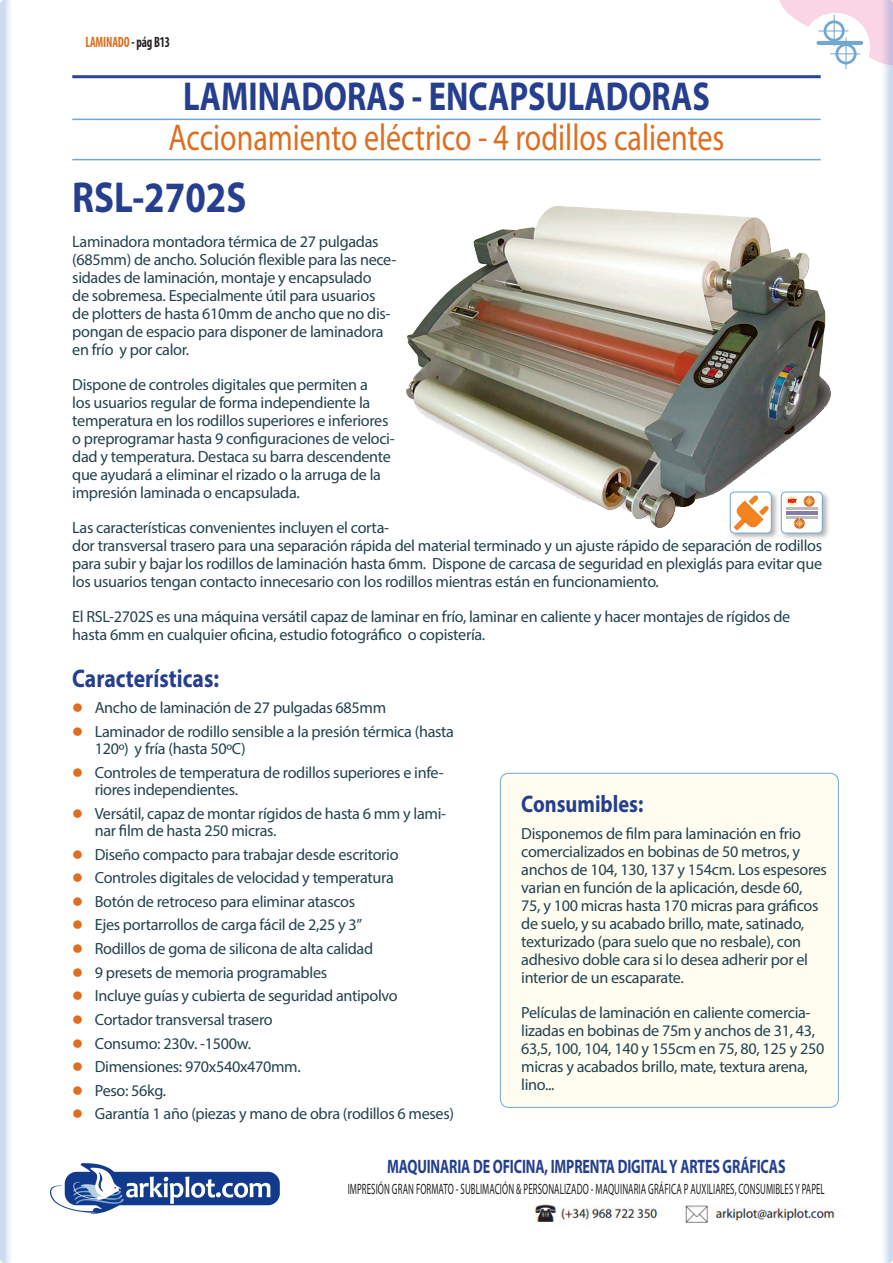
<style>
.page{position:relative;width:893px;height:1263px;background:#fff}
.page>*{position:absolute;margin:0;border:0;box-sizing:border-box;transform-origin:0 0}
.tituloproducto{font:700 43.5px "Myriad Pro";color:#253f8e;scale:.85 1}
.tituloSección{font:700 40.5px "Myriad Pro";color:#253f8e;scale:.8 1}
.subtituloSección_-_C{font:37.5px "Myriad Pro";color:#dd6e1f;scale:.8 1}
.Párrafo{font:700 25.5px "Myriad Pro";color:#253f8e;scale:.85 1}
.subtituloproducto{font:700 24px "Myriad Pro";color:#253f8e;scale:.85 1}
.t1{font:700 19.5px "Myriad Pro";letter-spacing:-.01em;color:#253f8e;scale:.72 1}
.Párrafo-2{font:16.2px/18px "Myriad Pro";letter-spacing:-.02em;color:#22424f}
.t2{font:15px "Myriad Pro";letter-spacing:.01em;color:#231f20;scale:.59 1}
.lista_-_Copia{font:700 condensed 15px "Myriad Pro";letter-spacing:-.01em;color:#dd6e1f;scale:.82 1}
.s1{color:#231f20}
</style>
<div class="page">
<img style="left:534px;top:1204px;width:301px;height:19px">
<svg style="left:743px;top:0;width:150px;height:79px"></svg>
<svg style="left:837px;top:45px;width:18px;height:18px"></svg>
<div style="left:835px;top:43px;width:22px;height:21px;border:3px solid #72a7d0;border-radius:50%"></div>
<hr style="left:846px;top:38px;width:1px;height:31px;background:#72a7d0">
<hr style="left:830px;top:54px;width:30px;height:1px;background:#72a7d0">
<hr style="left:818px;top:41px;width:43px;height:4px;background:#72a7d0">
<img style="left:50px;top:1163px;width:230px;height:50px">
<svg style="left:0;top:0;width:13px;height:1263px"></svg>
<svg style="left:880px;top:0;width:13px;height:1263px"></svg>
<div style="left:500px;top:773px;width:338px;height:334px;background:#fffdf0;border-radius:9px"></div>
<div style="left:500px;top:773px;width:339px;height:335px;border:1px solid #72a7d0;border-radius:9px"></div>
<hr style="left:72px;top:75px;width:749px;height:3px;background:#2b439b">
<hr style="left:72px;top:119px;width:749px;height:1px;background:#72a7d0">
<hr style="left:72px;top:159px;width:749px;height:1px;background:#72a7d0">
<img style="left:406px;top:206px;width:425px;height:322px">
<div style="left:728px;top:490px;width:51px;height:51px;background:#6c6d70;opacity:.5"></div>
<div style="left:730px;top:492px;width:41px;height:41px;background:#fff;border-radius:4px"></div>
<svg style="left:733px;top:495px;width:36px;height:36px"></svg>
<div style="left:730px;top:492px;width:42px;height:41px;border:1px solid #72a7d0;border-radius:4px"></div>
<div style="left:779px;top:490px;width:51px;height:51px;background:#6c6d70;opacity:.5"></div>
<div style="left:781px;top:492px;width:41px;height:41px;background:#fff;border-radius:4px"></div>
<svg style="left:786px;top:495px;width:11px;height:11px"></svg>
<hr style="left:786px;top:506px;width:31px;height:3px;background:#bcbdc0">
<hr style="left:786px;top:511px;width:31px;height:3px;background:#817ea8">
<svg style="left:803px;top:495px;width:13px;height:13px"></svg>
<hr style="left:786px;top:516px;width:31px;height:3px;background:#bcbdc0">
<svg style="left:793px;top:518px;width:13px;height:12px"></svg>
<div style="left:781px;top:492px;width:42px;height:41px;border:1px solid #72a7d0;border-radius:4px"></div>
<p class="lista_-_Copia" style="left:85px;top:33px;width:105px">LAMINADO <span class="s1">- pág B13</span></p>
<p class="tituloSección" style="left:183px;top:70px;width:660px">LAMINADORAS - ENCAPSULADORAS</p>
<p class="subtituloSección_-_C" style="left:169px;top:115px;width:696px">Accionamiento eléctrico - 4 rodillos calientes</p>
<p class="tituloproducto" style="left:72px;top:169px;width:206px">RSL-2702S</p>
<p class="Párrafo-2" style="left:72px;top:232px;width:326px">Laminadora montadora térmica de 27 pulgadas (685mm) de ancho. Solución flexible para las nece&shy;sidades de laminación, montaje y encapsulado<br>de sobremesa. Especialmente útil para usuarios<br>de plotters de hasta 610mm de ancho que no dis&shy;pongan de espacio para disponer de laminadora en frío y por calor.</p>
<p class="Párrafo-2" style="left:72px;top:375px;width:324px">Dispone de controles digitales que permiten a<br>los usuarios regular de forma independiente la temperatura en los rodillos superiores e inferiores o preprogramar hasta 9 configuraciones de veloci&shy;dad y temperatura. Destaca su barra descendente que ayudará a eliminar el rizado o la arruga de la impresión laminada o encapsulada.</p>
<p class="Párrafo-2" style="left:72px;top:518px;width:751px">Las características convenientes incluyen el corta-<br>dor transversal trasero para una separación rápida del material terminado y un ajuste rápido de separación de rodillos para subir y bajar los rodillos de laminación hasta 6mm. Dispone de carcasa de seguridad en plexiglás para evitar que los usuarios tengan contacto innecesario con los rodillos mientras están en funcionamiento.</p>
<p class="Párrafo-2" style="left:72px;top:607px;width:719px">El RSL-2702S es una máquina versátil capaz de laminar en frío, laminar en caliente y hacer montajes de rígidos de hasta 6mm en cualquier oficina, estudio fotográfico o copistería.</p>
<p class="Párrafo" style="left:72px;top:662px;width:174px">Características:</p>
<p class="Párrafo-2" style="left:95px;top:698px;width:293px">Ancho de laminación de 27 pulgadas 685mm</p>
<p class="Párrafo-2" style="left:95px;top:722px;width:361px;line-height:17.2px">Laminador de rodillo sensible a la presión térmica (hasta<br>120º) y fría (hasta 50ºC)</p>
<p class="Párrafo-2" style="left:95px;top:763px;width:350px;line-height:17.2px">Controles de temperatura de rodillos superiores e infe&shy;riores independientes.</p>
<p class="Párrafo-2" style="left:95px;top:804px;width:353px;line-height:17.2px">Versátil, capaz de montar rígidos de hasta 6 mm y lami&shy;nar film de hasta 250 micras.</p>
<p class="Párrafo-2" style="left:95px;top:845px;width:305px">Diseño compacto para trabajar desde escritorio</p>
<p class="Párrafo-2" style="left:95px;top:868px;width:300px">Controles digitales de velocidad y temperatura</p>
<p class="Párrafo-2" style="left:95px;top:892px;width:262px">Botón de retroceso para eliminar atascos</p>
<p class="Párrafo-2" style="left:95px;top:916px;width:269px">Ejes portarrollos de carga fácil de 2,25 y 3”</p>
<p class="Párrafo-2" style="left:95px;top:939px;width:280px">Rodillos de goma de silicona de alta calidad</p>
<p class="Párrafo-2" style="left:95px;top:963px;width:234px">9 presets de memoria programables</p>
<p class="Párrafo-2" style="left:95px;top:986px;width:304px">Incluye guías y cubierta de seguridad antipolvo</p>
<p class="Párrafo-2" style="left:95px;top:1010px;width:179px">Cortador transversal trasero</p>
<p class="Párrafo-2" style="left:95px;top:1034px;width:158px">Consumo: 230v. -1500w.</p>
<p class="Párrafo-2" style="left:95px;top:1057px;width:207px">Dimensiones: 970x540x470mm.</p>
<p class="Párrafo-2" style="left:95px;top:1081px;width:73px">Peso: 56kg.</p>
<p class="Párrafo-2" style="left:95px;top:1105px;width:361px">Garantía 1 año (piezas y mano de obra (rodillos 6 meses)</p>
<p class="subtituloproducto" style="left:521px;top:789px;width:145px">Consumibles:</p>
<p class="Párrafo-2" style="left:521px;top:824px;width:307px">Disponemos de film para laminación en frio comercializados en bobinas de 50 metros, y anchos de 104, 130, 137 y 154cm. Los espesores varian en función de la aplicación, desde 60,<br>75, y 100 micras hasta 170 micras para gráficos de suelo, y su acabado brillo, mate, satinado, texturizado (para suelo que no resbale), con adhesivo doble cara si lo desea adherir por el interior de un escaparate.</p>
<p class="Párrafo-2" style="left:521px;top:1003px;width:305px">Películas de laminación en caliente comercia&shy;lizadas en bobinas de 75m y anchos de 31, 43, 63,5, 100, 104, 140 y 155cm en 75, 80, 125 y 250 micras y acabados brillo, mate, textura arena, lino...</p>
<p class="t1" style="left:387px;top:1154px;width:555px">MAQUINARIA DE OFICINA, IMPRENTA DIGITAL Y ARTES GRÁFICAS</p>
<p class="t2" style="left:348px;top:1180px;width:810px">IMPRESIÓN GRAN FORMATO - SUBLIMACIÓN &amp; PERSONALIZADO - MAQUINARIA GRÁFICA P AUXILIARES, CONSUMIBLES Y PAPEL</p>
</div>
